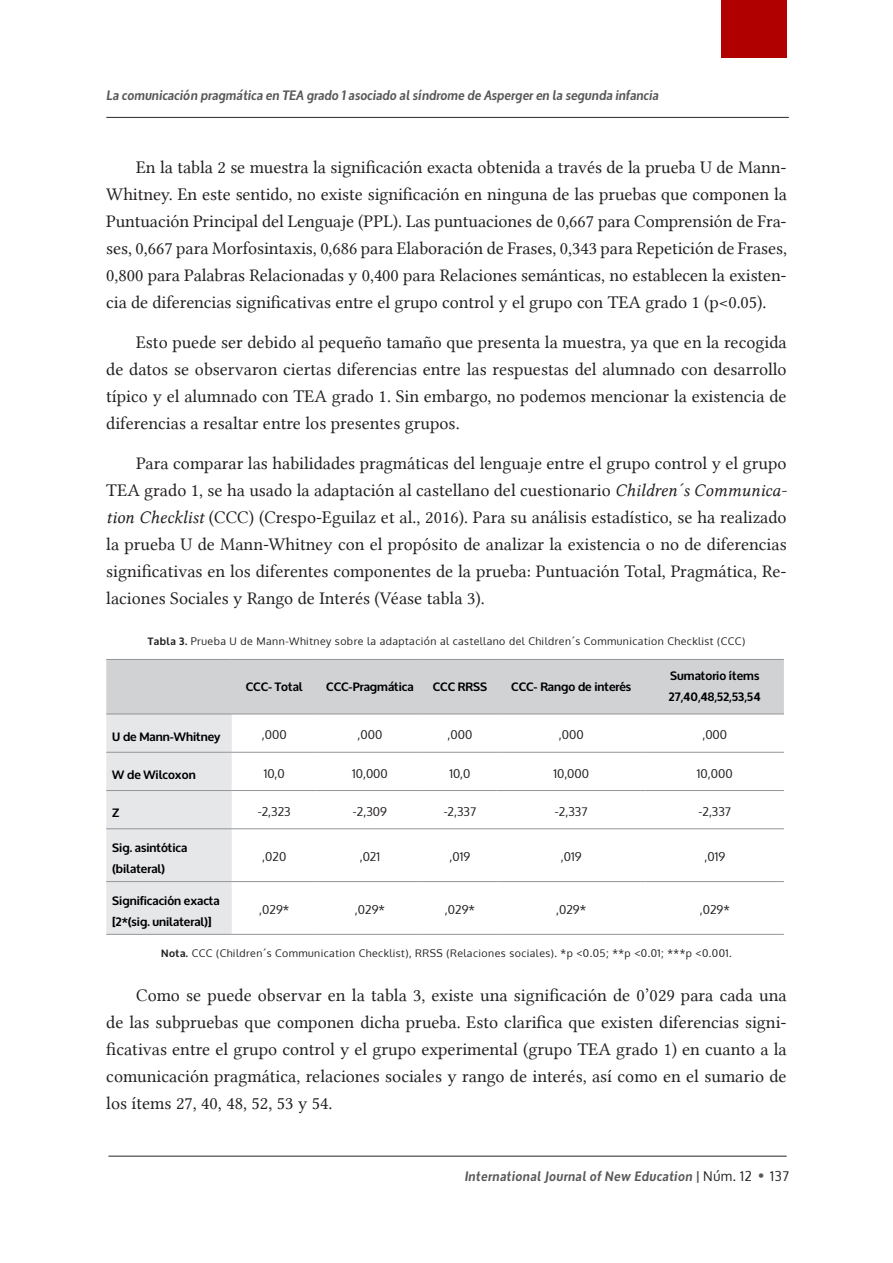
<style>
.page{position:relative;width:893px;height:1263px;background:#fff}
.page>*{position:absolute;margin:0;border:0;box-sizing:border-box;transform-origin:0 0}
.t1{font:500 33px "Futura";color:#57585a}
.texto{font:18px/27px "Lin Libertine";color:#231f20;text-align:justify}
.t2{font:italic 700 13.5px "Oxygen";letter-spacing:.015em;color:#57585a;scale:.96 1}
.t3{font:italic 700 13.5px "Oxygen";letter-spacing:.045em;color:#57585a;scale:.96 1}
.t4{font:13.5px "Oxygen";color:#231f20;scale:.96 1}
.txto_tabla{font:700 12px/21px "Oxygen";color:#000}
.txto_tabla-2{font:12px "Oxygen";color:#231f20}
.pie_de_foto{font:10.5px "Oxygen";letter-spacing:.045em;color:#231f20}
.s1{font-family:"Lin Libertine I"}
.s2{font-weight:700}
.s3{font-style:normal}
.s4{font-weight:400;font-style:normal;color:#231f20}
</style>
<div class="page">
<hr style="left:106px;top:117px;width:683px;height:1px;background:#3d3d40">
<div style="left:721px;top:0;width:66px;height:57px;background:#b00000"></div>
<hr style="left:108px;top:1155px;width:679px;height:2px;background:#3d3d40">
<svg style="left:106px;top:660px;width:678px;height:274px"></svg>
<hr style="left:232px;top:752px;width:85px;height:1px;background:#939598">
<hr style="left:317px;top:752px;width:106px;height:1px;background:#939598">
<hr style="left:423px;top:752px;width:74px;height:1px;background:#939598">
<hr style="left:497px;top:752px;width:149px;height:1px;background:#939598">
<hr style="left:646px;top:752px;width:138px;height:1px;background:#939598">
<hr style="left:232px;top:790px;width:85px;height:1px;background:#939598">
<hr style="left:317px;top:790px;width:106px;height:1px;background:#939598">
<hr style="left:423px;top:790px;width:74px;height:1px;background:#939598">
<hr style="left:497px;top:790px;width:149px;height:1px;background:#939598">
<hr style="left:646px;top:790px;width:138px;height:1px;background:#939598">
<hr style="left:232px;top:828px;width:85px;height:1px;background:#939598">
<hr style="left:317px;top:828px;width:106px;height:1px;background:#939598">
<hr style="left:423px;top:828px;width:74px;height:1px;background:#939598">
<hr style="left:497px;top:828px;width:149px;height:1px;background:#939598">
<hr style="left:646px;top:828px;width:138px;height:1px;background:#939598">
<hr style="left:232px;top:881px;width:85px;height:1px;background:#939598">
<hr style="left:317px;top:881px;width:106px;height:1px;background:#939598">
<hr style="left:423px;top:881px;width:74px;height:1px;background:#939598">
<hr style="left:497px;top:881px;width:149px;height:1px;background:#939598">
<hr style="left:646px;top:881px;width:138px;height:1px;background:#939598">
<hr style="left:232px;top:934px;width:85px;height:1px;background:#939598">
<hr style="left:317px;top:934px;width:106px;height:1px;background:#939598">
<hr style="left:423px;top:934px;width:74px;height:1px;background:#939598">
<hr style="left:497px;top:934px;width:149px;height:1px;background:#939598">
<hr style="left:646px;top:934px;width:138px;height:1px;background:#939598">
<hr style="left:106px;top:659px;width:126px;height:1px;background:#939598">
<hr style="left:232px;top:659px;width:85px;height:1px;background:#939598">
<hr style="left:317px;top:659px;width:106px;height:1px;background:#939598">
<hr style="left:423px;top:659px;width:74px;height:1px;background:#939598">
<hr style="left:497px;top:659px;width:149px;height:1px;background:#939598">
<hr style="left:646px;top:659px;width:138px;height:1px;background:#939598">
<hr style="left:232px;top:714px;width:85px;height:1px;background:#939598">
<hr style="left:317px;top:714px;width:106px;height:1px;background:#939598">
<hr style="left:423px;top:714px;width:74px;height:1px;background:#939598">
<hr style="left:497px;top:714px;width:149px;height:1px;background:#939598">
<hr style="left:646px;top:714px;width:138px;height:1px;background:#939598">
<hr style="left:106px;top:752px;width:126px;height:1px;background:#939598">
<hr style="left:106px;top:790px;width:126px;height:1px;background:#939598">
<hr style="left:106px;top:828px;width:126px;height:1px;background:#939598">
<hr style="left:106px;top:881px;width:126px;height:1px;background:#939598">
<hr style="left:106px;top:934px;width:126px;height:1px;background:#939598">
<hr style="left:106px;top:714px;width:126px;height:1px;background:#939598">
<p class="t2" style="left:106px;top:86px;width:577px">La comunicación pragmática en TEA grado 1 asociado al síndrome de Asperger en la segunda infancia</p>
<p class="texto" style="left:106px;top:154px;width:682px;text-indent:30px">En la tabla 2 se muestra la significación exacta obtenida a través de la prueba U de Mann-Whitney. En este sentido, no existe significación en ninguna de las pruebas que componen la Puntuación Principal del Lenguaje (PPL). Las puntuaciones de 0,667 para Comprensión de Fra&shy;ses, 0,667 para Morfosintaxis, 0,686 para Elaboración de Frases, 0,343 para Repetición de Frases, 0,800 para Palabras Relacionadas y 0,400 para Relaciones semánticas, no establecen la existen&shy;cia de diferencias significativas entre el grupo control y el grupo con TEA grado 1 (p&lt;0.05).</p>
<p class="texto" style="left:106px;top:329px;width:682px;text-indent:30px">Esto puede ser debido al pequeño tamaño que presenta la muestra, ya que en la recogida de datos se observaron ciertas diferencias entre las respuestas del alumnado con desarrollo típico y el alumnado con TEA grado 1. Sin embargo, no podemos mencionar la existencia de diferencias a resaltar entre los presentes grupos.</p>
<p class="texto" style="left:106px;top:450px;width:682px;text-indent:30px">Para comparar las habilidades pragmáticas del lenguaje entre el grupo control y el grupo TEA grado 1, se ha usado la adaptación al castellano del cuestionario <span class="s1">Children´s Communica&shy;tion Checklist</span> (CCC) (Crespo-Eguilaz et al., 2016). Para su análisis estadístico, se ha realizado la prueba U de Mann-Whitney con el propósito de analizar la existencia o no de diferencias significativas en los diferentes componentes de la prueba: Puntuación Total, Pragmática, Re&shy;laciones Sociales y Rango de Interés (Véase tabla 3).</p>
<p class="pie_de_foto" style="left:148px;top:634px;width:599px"><span class="s2">Tabla 3.</span> Prueba U de Mann-Whitney sobre la adaptación al castellano del Children´s Communication Checklist (CCC)</p>
<p class="txto_tabla" style="left:246px;top:676px;width:59px">CCC- Total</p>
<p class="txto_tabla" style="left:326px;top:676px;width:89px">CCC-Pragmática</p>
<p class="txto_tabla" style="left:433px;top:676px;width:56px">CCC RRSS</p>
<p class="txto_tabla" style="left:511px;top:676px;width:122px">CCC- Rango de interés</p>
<p class="txto_tabla" style="left:669px;top:666px;width:93px">Sumatorio ítems<br>27,40,48,52,53,54</p>
<p class="txto_tabla" style="left:112px;top:726px;width:110px">U de Mann-Whitney</p>
<p class="txto_tabla-2" style="left:262px;top:727px;width:26px">,000</p>
<p class="txto_tabla-2" style="left:358px;top:727px;width:26px">,000</p>
<p class="txto_tabla-2" style="left:448px;top:727px;width:26px">,000</p>
<p class="txto_tabla-2" style="left:559px;top:727px;width:26px">,000</p>
<p class="txto_tabla-2" style="left:702px;top:727px;width:26px">,000</p>
<p class="txto_tabla" style="left:112px;top:764px;width:85px">W de Wilcoxon</p>
<p class="txto_tabla-2" style="left:264px;top:765px;width:23px">10,0</p>
<p class="txto_tabla-2" style="left:352px;top:765px;width:37px">10,000</p>
<p class="txto_tabla-2" style="left:449px;top:765px;width:23px">10,0</p>
<p class="txto_tabla-2" style="left:553px;top:765px;width:37px">10,000</p>
<p class="txto_tabla-2" style="left:697px;top:765px;width:37px">10,000</p>
<p class="txto_tabla" style="left:112px;top:803px;width:9px">Z</p>
<p class="txto_tabla-2" style="left:258px;top:803px;width:34px">-2,323</p>
<p class="txto_tabla-2" style="left:353px;top:803px;width:36px">-2,309</p>
<p class="txto_tabla-2" style="left:444px;top:803px;width:34px">-2,337</p>
<p class="txto_tabla-2" style="left:555px;top:803px;width:34px">-2,337</p>
<p class="txto_tabla-2" style="left:698px;top:803px;width:34px">-2,337</p>
<p class="txto_tabla" style="left:112px;top:838px;width:76px">Sig. asintótica (bilateral)</p>
<p class="txto_tabla-2" style="left:262px;top:849px;width:26px">,020</p>
<p class="txto_tabla-2" style="left:360px;top:849px;width:22px">,021</p>
<p class="txto_tabla-2" style="left:450px;top:849px;width:22px">,019</p>
<p class="txto_tabla-2" style="left:561px;top:849px;width:22px">,019</p>
<p class="txto_tabla-2" style="left:704px;top:849px;width:22px">,019</p>
<p class="txto_tabla" style="left:112px;top:890px;width:109px">Significación exacta [2*(sig. unilateral)]</p>
<p class="txto_tabla-2" style="left:259px;top:902px;width:32px">,029*</p>
<p class="txto_tabla-2" style="left:355px;top:902px;width:32px">,029*</p>
<p class="txto_tabla-2" style="left:445px;top:902px;width:32px">,029*</p>
<p class="txto_tabla-2" style="left:556px;top:902px;width:32px">,029*</p>
<p class="txto_tabla-2" style="left:700px;top:902px;width:32px">,029*</p>
<p class="pie_de_foto" style="left:161px;top:945px;width:572px"><span class="s2">Nota.</span> CCC (Children´s Communication Checklist), RRSS (Relaciones sociales). *p &lt;0.05; **p &lt;0.01; ***p &lt;0.001.</p>
<p class="texto" style="left:106px;top:981px;width:682px;text-indent:30px">Como se puede observar en la tabla 3, existe una significación de 0’029 para cada una de las subpruebas que componen dicha prueba. Esto clarifica que existen diferencias signi&shy;ficativas entre el grupo control y el grupo experimental (grupo TEA grado 1) en cuanto a la comunicación pragmática, relaciones sociales y rango de interés, así como en el sumario de los ítems 27, 40, 48, 52, 53 y 54.</p>
<p class="t3" style="left:464px;top:1167px;width:301px">International Journal of New Education <span class="s3">|</span> <span class="s4">Núm. 12</span></p>
<h1 class="t1" style="left:756px;top:1153px;width:12px">·</h1>
<p class="t4" style="left:770px;top:1167px;width:21px">137</p>
</div>
